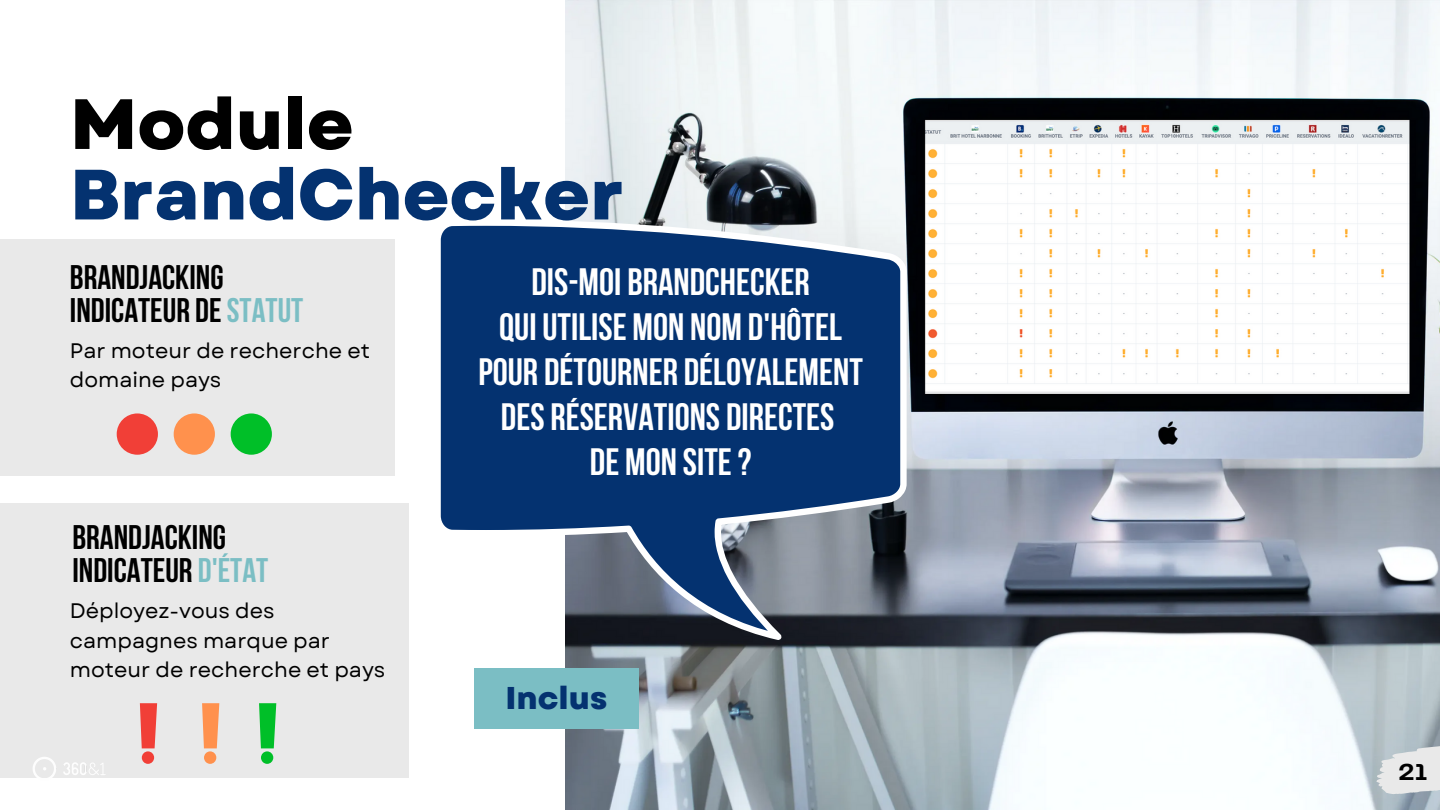
<style>
.page{position:relative;width:1440px;height:810px;background:#fff}
.page>*{position:absolute;margin:0;border:0;box-sizing:border-box;transform-origin:0 0}
.t1{font:800 71px "Garet";color:#043270}
.t2{font:800 71px "Garet";color:#000}
.t3{font:700 38px/45px "Bebas Neue";color:#fff;text-align:center}
.t4{font:700 34px/33.8px "Bebas Neue";color:#000}
.t5{font:800 31.5px "Garet";color:#043270}
.t6{font:700 24px "Telegraf";color:#000}
.t7{font:21px/29.2px "Garet";color:#000}
.s1{color:#7bbec4}
</style>
<div class="page">
<img style="left:565px;top:0;width:875px;height:810px">
<div style="left:0;top:239px;width:395px;height:237px;background:#e9e9e9"></div>
<svg style="left:440px;top:219px;width:467px;height:421px;background:#345582"></svg>
<div style="left:117px;top:413px;width:41px;height:42px;background:#f13f37;border-radius:50%"></div>
<div style="left:174px;top:413px;width:41px;height:42px;background:#ff914d;border-radius:50%"></div>
<div style="left:231px;top:413px;width:41px;height:42px;background:#00bf28;border-radius:50%"></div>
<div style="left:0;top:503px;width:409px;height:275px;background:#e9e9e9"></div>
<svg style="left:140px;top:703px;width:17px;height:45px"></svg>
<div style="left:142px;top:751px;width:12px;height:13px;background:#f13f37;border-radius:50%"></div>
<svg style="left:202px;top:703px;width:17px;height:45px"></svg>
<div style="left:204px;top:751px;width:12px;height:13px;background:#ff914d;border-radius:50%"></div>
<svg style="left:259px;top:703px;width:17px;height:45px"></svg>
<div style="left:261px;top:751px;width:12px;height:13px;background:#00bf28;border-radius:50%"></div>
<div style="left:474px;top:668px;width:165px;height:61px;background:#7bbec4"></div>
<svg style="left:1377px;top:743px;width:63px;height:51px;background:#d9ddde"></svg>
<img style="left:33px;top:757px;width:72px;height:21px">
<h1 class="t2" style="left:70px;top:73px;width:285px">Module</h1>
<h1 class="t1" style="left:70px;top:143px;width:555px">BrandChecker</h1>
<p class="t4" style="left:70px;top:263px;width:235px">BRANDJACKING<br>INDICATEUR DE<span class="s1">STATUT</span></p>
<p class="t7" style="left:70px;top:336px;width:302px">Par moteur de recherche et domaine pays</p>
<p class="t4" style="left:72px;top:523px;width:197px">BRANDJACKING<br>INDICATEUR <span class="s1">D'ÉTAT</span></p>
<p class="t7" style="left:70px;top:596px;width:317px">Déployez-vous des campagnes marque par moteur de recherche et pays</p>
<p class="t3" style="left:478px;top:263px;width:386px">DIS-MOI BRANDCHECKER<br>QUI UTILISEMONNOMD'HÔTEL<br>POURDÉTOURNERDÉLOYALEMENT<br>DESRÉSERVATIONSDIRECTES<br>DEMONSITE?</p>
<p class="t5" style="left:505px;top:675px;width:103px">Inclus</p>
<p class="t6" style="left:1398px;top:761px;width:31px">21</p>
</div>
